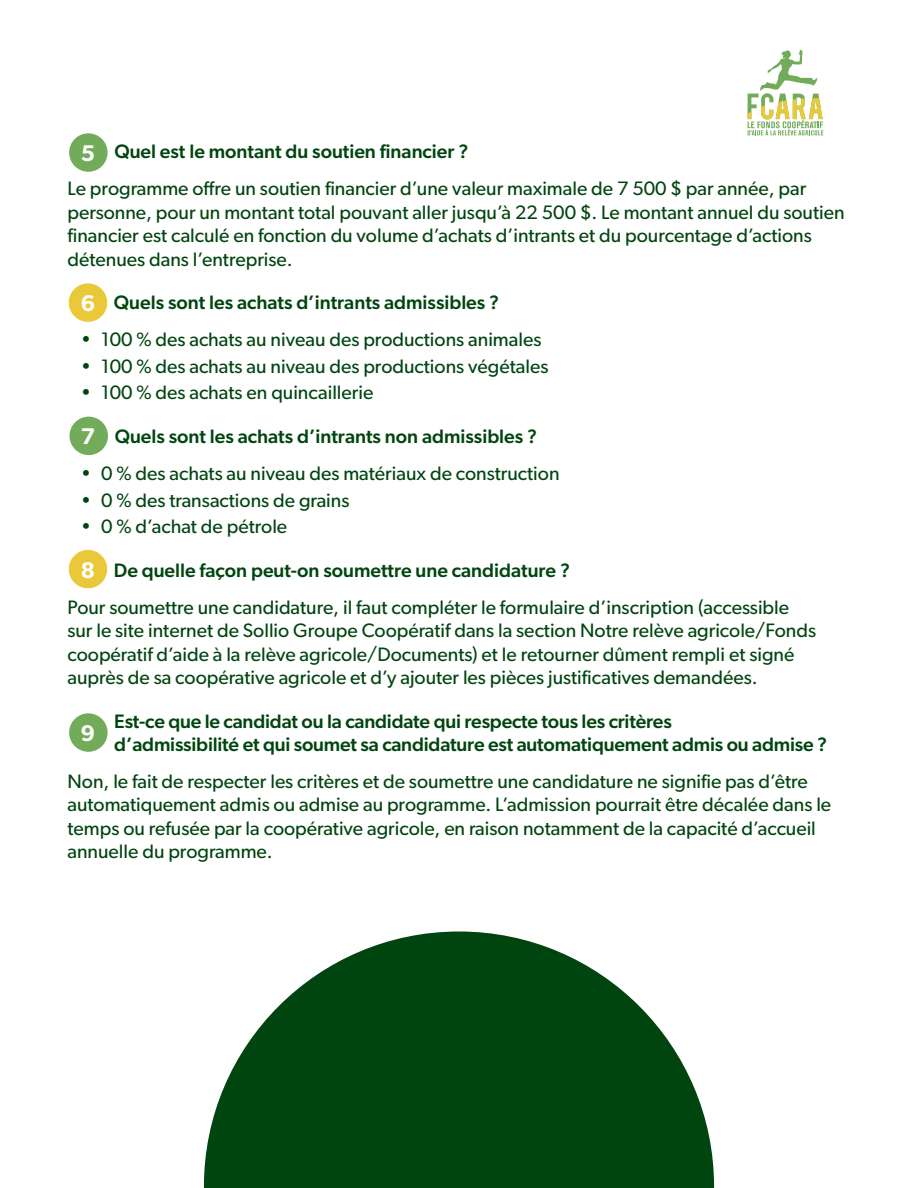
<style>
.page{position:relative;width:918px;height:1188px;background:#fff}
.page>*{position:absolute;margin:0;border:0;box-sizing:border-box;transform-origin:0 0}
.t1{font:600 22.8px "Gibson";color:#fff}
.t2{font:19.5px/23.4px "Gibson";color:#00450f}
.t3{font:500 19.5px/23.4px "Gibson";color:#00450f}
</style>
<div class="page">
<svg style="left:204px;top:931px;width:510px;height:257px;fill:#00450f"></svg>
<div style="left:69px;top:133px;width:39px;height:39px;background:#72ac5a;border-radius:50%"></div>
<div style="left:70px;top:417px;width:38px;height:38px;background:#72ac5a;border-radius:50%"></div>
<div style="left:69px;top:713px;width:39px;height:39px;background:#72ac5a;border-radius:50%"></div>
<div style="left:69px;top:283px;width:38px;height:39px;background:#e9c939;border-radius:50%"></div>
<div style="left:69px;top:550px;width:38px;height:38px;background:#e9c939;border-radius:50%"></div>
<svg style="left:748px;top:49px;width:76px;height:86px"></svg>
<p class="t3" style="left:114px;top:140px;width:356px">Quel est le montant du soutien financier ?</p>
<p class="t2" style="left:67px;top:177px;width:779px">Le programme offre un soutien financier d’une valeur maximale de 7 500 $ par année, par personne, pour un montant total pouvant aller jusqu’à 22 500 $. Le montant annuel du soutien financier est calculé en fonction du volume d’achats d’intrants et du pourcentage d’actions détenues dans l’entreprise.</p>
<p class="t3" style="left:114px;top:290px;width:387px">Quels sont les achats d’intrants admissibles ?</p>
<p class="t2" style="left:81px;top:327px;width:462px">• 100 % des achats au niveau des productions animales</p>
<p class="t2" style="left:81px;top:354px;width:469px">• 100 % des achats au niveau des productions végétales</p>
<p class="t2" style="left:81px;top:381px;width:294px">• 100 % des achats en quincaillerie</p>
<p class="t3" style="left:115px;top:424px;width:424px">Quels sont les achats d’intrants non admissibles ?</p>
<p class="t2" style="left:81px;top:461px;width:480px">• 0 % des achats au niveau des matériaux de construction</p>
<p class="t2" style="left:81px;top:488px;width:270px">• 0 % des transactions de grains</p>
<p class="t2" style="left:81px;top:514px;width:208px">• 0 % d’achat de pétrole</p>
<p class="t3" style="left:114px;top:558px;width:458px">De quelle façon peut-on soumettre une candidature ?</p>
<p class="t2" style="left:67px;top:595px;width:750px">Pour soumettre une candidature, il faut compléter le formulaire d’inscription (accessible sur le site internet de Sollio Groupe Coopératif dans la section Notre relève agricole/Fonds coopératif d’aide à la relève agricole/Documents) et le retourner dûment rempli et signé auprès de sa coopérative agricole et d’y ajouter les pièces justificatives demandées.</p>
<p class="t3" style="left:114px;top:709px;width:714px">Est-ce que le candidat ou la candidate qui respecte tous les critères<br>d’admissibilité et qui soumet sa candidature est automatiquement admis ou admise ?</p>
<p class="t2" style="left:67px;top:769px;width:765px">Non, le fait de respecter les critères et de soumettre une candidature ne signifie pas d’être automatiquement admis ou admise au programme. L’admission pourrait être décalée dans le temps ou refusée par la coopérative agricole, en raison notamment de la capacité d’accueil annuelle du programme.</p>
<p class="t1" style="left:81px;top:140px;width:16px">5</p>
<p class="t1" style="left:81px;top:289px;width:16px">6</p>
<p class="t1" style="left:81px;top:423px;width:16px">7</p>
<p class="t1" style="left:81px;top:556px;width:16px">8</p>
<p class="t1" style="left:81px;top:720px;width:16px">9</p>
</div>
